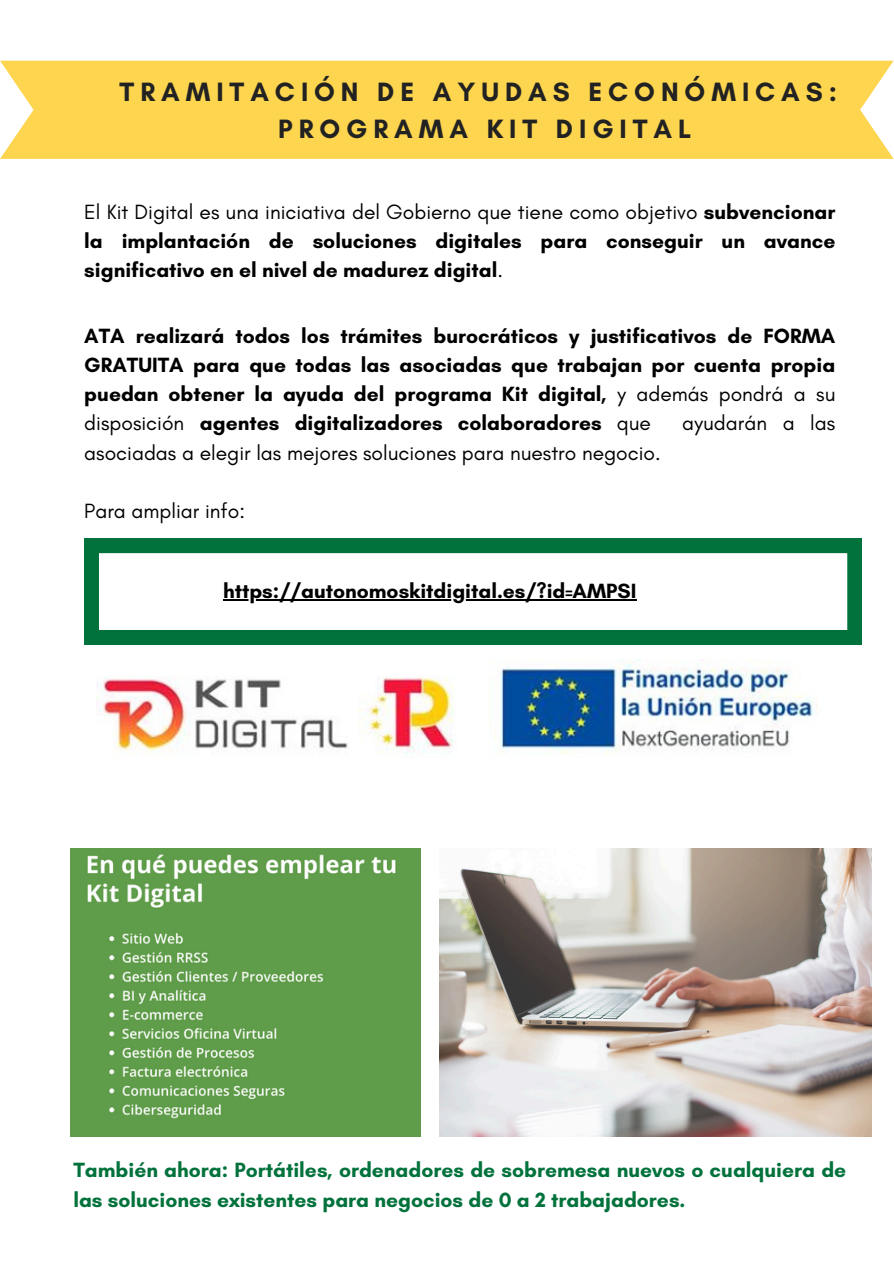
<style>
.page{position:relative;width:894px;height:1264px;background:#fff}
.page>*{position:absolute;margin:0;border:0;box-sizing:border-box;transform-origin:0 0}
.t1{font:700 27px/37.2px "Glacial Indifference";letter-spacing:.22em;color:#222;text-align:center}
.t2{font:700 21px/29.2px "Glacial Indifference";color:#000;text-align:justify}
.t3{font:700 21px/29.2px "Glacial Indifference";color:#02723c}
.t4{font:21px "Glacial Indifference";color:#000}
.s1{font-weight:400}
</style>
<div class="page">
<img style="left:97px;top:659px;width:721px;height:95px">
<div style="left:0;top:61px;width:893px;height:98px;background:#fdd54f"></div>
<svg style="left:84px;top:538px;width:777px;height:106px"></svg>
<img style="left:70px;top:848px;width:350px;height:288px">
<img style="left:439px;top:848px;width:432px;height:288px">
<h2 class="t1" style="left:120px;top:73px;width:718px">TRAMITACIÓN DE AYUDAS ECONÓMICAS:<br>PROGRAMA KIT DIGITAL</h2>
<p class="t2" style="left:84px;top:197px;width:752px"><span class="s1">El Kit Digital es una iniciativa del Gobierno que tiene como objetivo</span> subvencionar la implantación de soluciones digitales para conseguir un avance significativo en el nivel de madurez digital<span class="s1">.</span></p>
<p class="t2" style="left:84px;top:320px;width:752px">ATA realizará todos los trámites burocráticos y justificativos de FORMA GRATUITA para que todas las asociadas que trabajan por cuenta propia puedan obtener la ayuda del programa Kit digital, <span class="s1">y además pondrá a su disposición</span> agentes digitalizadores colaboradores <span class="s1">que</span></p>
<p class="t4" style="left:682px;top:410px;width:154px">ayudarán a las</p>
<p class="t4" style="left:84px;top:439px;width:577px">asociadas a elegir las mejores soluciones para nuestro negocio.</p>
<p class="t4" style="left:84px;top:498px;width:162px">Para ampliar info:</p>
<h1 class="t2" style="left:223px;top:576px;width:415px">https://autonomoskitdigital.es/?id=AMPSI</h1>
<p class="t3" style="left:73px;top:1155px;width:774px">También ahora: Portátiles, ordenadores de sobremesa nuevos o cualquiera de las soluciones existentes para negocios de 0 a 2 trabajadores.</p>
</div>
